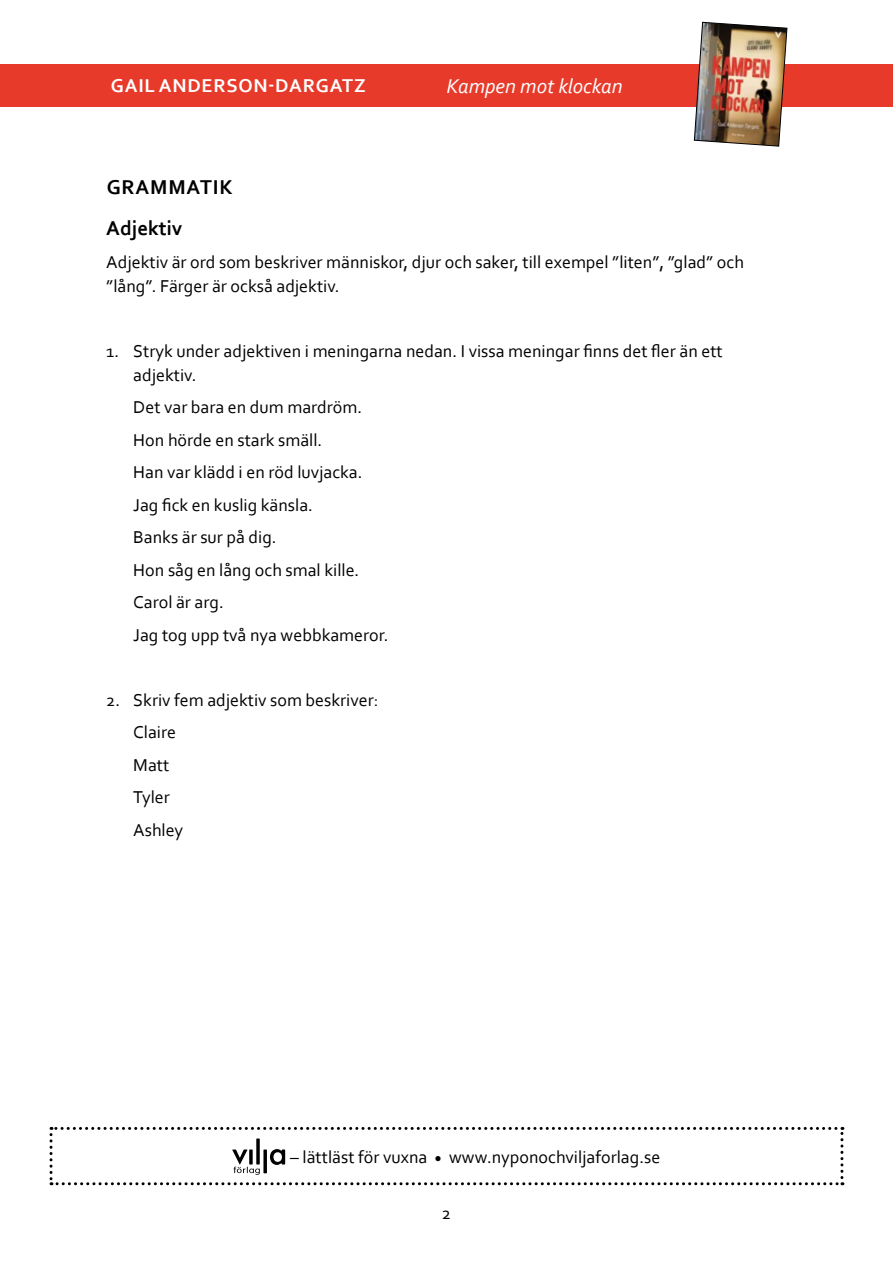
<style>
.page{position:relative;width:893px;height:1263px;background:#fff}
.page>*{position:absolute;margin:0;border:0;box-sizing:border-box;transform-origin:0 0}
.t1{font:700 21px/41px "Corbel";color:#000}
.t2{font:italic 21px "Corbel";color:#fff}
.t3{font:700 19.5px "Corbel";letter-spacing:.04em;color:#fff}
.t4{font:18px/32.5px "Corbel";color:#000}
</style>
<div class="page">
<div style="left:0;top:64px;width:893px;height:42px;background:#e73a2a"></div>
<img style="left:694px;top:22px;width:93px;height:124px">
<svg style="left:50px;top:1127px;width:793px;height:58px"></svg>
<p class="t3" style="left:111px;top:74px;width:256px">GAIL ANDERSON-DARGATZ</p>
<p class="t2" style="left:446px;top:73px;width:178px">Kampen mot klockan</p>
<p class="t1" style="left:106px;top:166px;width:128px">GRAMMATIK<br>Adjektiv</p>
<p class="t4" style="left:106px;top:249px;width:639px;line-height:24px">Adjektiv är ord som beskriver människor, djur och saker, till exempel ”liten”, ”glad” och ”lång”. Färger är också adjektiv.</p>
<p class="t4" style="left:133px;top:338px;width:591px;line-height:24px;text-indent:-27px">1. Stryk under adjektiven i meningarna nedan. I vissa meningar finns det fler än ett adjektiv.</p>
<p class="t4" style="left:133px;top:391px;width:257px">Det var bara en dum mardröm.<br>Hon hörde en stark smäll.<br>Han var klädd i en röd luvjacka.<br>Jag fick en kuslig känsla.<br>Banks är sur på dig.<br>Hon såg en lång och smal kille.<br>Carol är arg.<br>Jag tog upp två nya webbkameror.</p>
<p class="t4" style="left:133px;top:683px;width:247px;text-indent:-27px">2. Skriv fem adjektiv som beskriver:<br>Claire<br>Matt<br>Tyler<br>Ashley</p>
<p class="t4" style="left:290px;top:1140px;width:372px">– lättläst för vuxna <sub>•</sub> www.nyponochviljaforlag.se</p>
<p class="t4" style="left:442px;top:1196px;width:11px">2</p>
</div>
